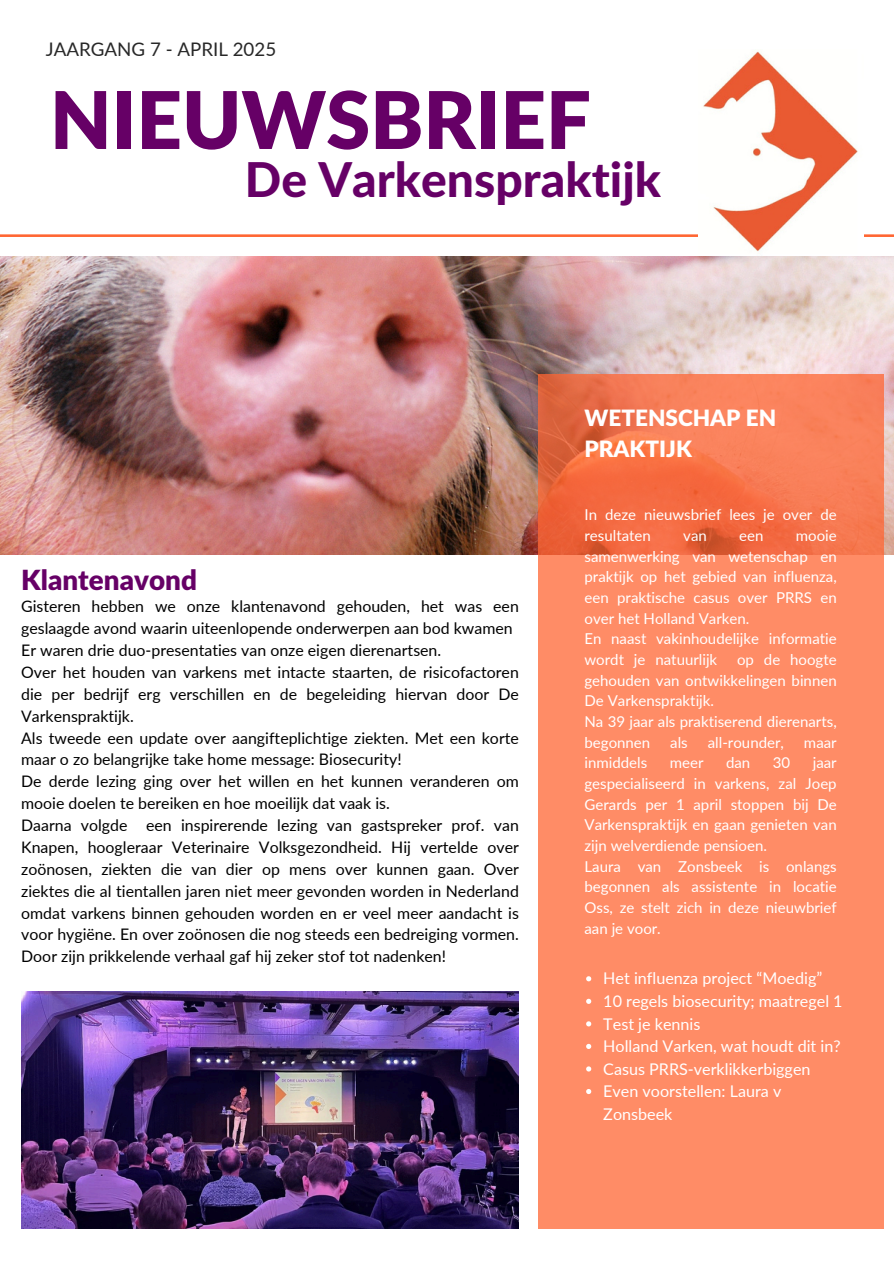
<style>
.page{position:relative;width:894px;height:1264px;background:#fff}
.page>*{position:absolute;margin:0;border:0;box-sizing:border-box;transform-origin:0 0}
.t1{font:900 79.5px "Lato Latin";color:#606}
.t2{font:800 48px "Lato Latin";color:#606}
.t3{font:900 27.75px "Lato Latin";color:#606}
.t4{font:900 22.5px/31.5px "Lato Latin";color:#fff}
.t5{font:18.75px "Lato";color:#282828}
.t6{font:16.2px/22.5px "Lato";color:#fff}
.t7{font:15.9px/21.9px "Lato";color:#000}
.t8{font:15px/20.7px "Lato";color:#fff;text-align:justify}
</style>
<div class="page">
<svg style="left:0;top:234px;width:893px;height:3px;background:#ff7a4e"></svg>
<img style="left:0;top:256px;width:893px;height:298px">
<svg style="left:538px;top:374px;width:344px;height:854px;background:#fc8660"></svg>
<img style="left:698px;top:51px;width:164px;height:201px">
<img style="left:21px;top:991px;width:497px;height:237px">
<svg style="left:586px;top:976px;width:5px;height:5px"></svg>
<svg style="left:586px;top:998px;width:5px;height:5px"></svg>
<svg style="left:586px;top:1021px;width:5px;height:5px"></svg>
<svg style="left:586px;top:1043px;width:5px;height:5px"></svg>
<svg style="left:586px;top:1066px;width:5px;height:5px"></svg>
<svg style="left:586px;top:1088px;width:5px;height:6px"></svg>
<h1 class="t5" style="left:46px;top:37px;width:232px">JAARGANG 7 - APRIL 2025</h1>
<h5 class="t1" style="left:50px;top:85px;width:542px">NIEUWSBRIEF</h5>
<p class="t2" style="left:245px;top:159px;width:417px">De Varkenspraktijk</p>
<p class="t3" style="left:21px;top:567px;width:177px">Klantenavond</p>
<p class="t7" style="left:21px;top:595px;width:499px">Gisteren hebben we onze klantenavond gehouden, het was een geslaagde avond waarin uiteenlopende onderwerpen aan bod kwamen</p>
<p class="t7" style="left:21px;top:639px;width:421px">Er waren drie duo-presentaties van onze eigen dierenartsen.</p>
<p class="t7" style="left:21px;top:661px;width:499px;text-align:justify">Over het houden van varkens met intacte staarten, de risicofactoren die per bedrijf erg verschillen en de begeleiding hiervan door De Varkenspraktijk.</p>
<p class="t7" style="left:21px;top:726px;width:499px">Als tweede een update over aangifteplichtige ziekten. Met een korte maar o zo belangrijke take home message: Biosecurity!</p>
<p class="t7" style="left:21px;top:770px;width:499px">De derde lezing ging over het willen en het kunnen veranderen om mooie doelen te bereiken en hoe moeilijk dat vaak is.</p>
<p class="t7" style="left:21px;top:814px;width:499px;text-align:justify">Daarna volgde een inspirerende lezing van gastspreker prof. van Knapen, hoogleraar Veterinaire Volksgezondheid. Hij vertelde over zoönosen, ziekten die van dier op mens over kunnen gaan. Over ziektes die al tientallen jaren niet meer gevonden worden in Nederland omdat varkens binnen gehouden worden en er veel meer aandacht is voor hygiëne. En over zoönosen die nog steeds een bedreiging vormen.<br>Door zijn prikkelende verhaal gaf hij zeker stof tot nadenken!</p>
<p class="t4" style="left:584px;top:403px;width:193px">WETENSCHAP EN<br>PRAKTIJK</p>
<h3 class="t8" style="left:584px;top:504px;width:254px">In deze nieuwsbrief lees je over de resultaten</h3>
<h3 class="t8" style="left:584px;top:525px;width:254px;text-indent:211px">mooie samenwerking van wetenschap en praktijk op het gebied van influenza, een praktische casus over PRRS en over het Holland Varken.</h3>
<p class="t8" style="left:584px;top:628px;width:254px">En naast vakinhoudelijke informatie wordt je natuurlijk</p>
<h3 class="t8" style="left:683px;top:525px;width:25px">van</h3>
<h3 class="t8" style="left:739px;top:525px;width:26px">een</h3>
<p class="t8" style="left:584px;top:649px;width:254px;text-indent:152px">op de hoogte gehouden van ontwikkelingen binnen De Varkenspraktijk.</p>
<p class="t8" style="left:584px;top:711px;width:254px">Na 39 jaar als praktiserend dierenarts, begonnen</p>
<p class="t8" style="left:670px;top:731px;width:19px">als</p>
<p class="t8" style="left:707px;top:731px;width:78px">all-rounder,</p>
<p class="t8" style="left:803px;top:731px;width:34px">maar</p>
<p class="t8" style="left:584px;top:752px;width:64px">inmiddels</p>
<p class="t8" style="left:669px;top:752px;width:35px">meer</p>
<p class="t8" style="left:725px;top:752px;width:26px">dan</p>
<p class="t8" style="left:772px;top:752px;width:19px">30</p>
<p class="t8" style="left:584px;top:752px;width:254px;text-indent:228px">jaar gespecialiseerd in varkens, zal Joep Gerards per 1 april stoppen bij De Varkenspraktijk en gaan genieten van zijn welverdiende pensioen.</p>
<p class="t8" style="left:584px;top:855px;width:254px">Laura van Zonsbeek is onlangs begonnen als assistente in locatie Oss, ze stelt zich in deze nieuwbrief aan je voor.</p>
<h2 class="t6" style="left:603px;top:966px;width:220px">Het influenza project “Moedig”</h2>
<p class="t6" style="left:603px;top:989px;width:241px">10 regels biosecurity; maatregel 1</p>
<p class="t6" style="left:603px;top:1012px;width:99px">Test je kennis</p>
<h4 class="t6" style="left:603px;top:1034px;width:239px">Holland Varken, wat houdt dit in?</h4>
<p class="t6" style="left:603px;top:1057px;width:209px">Casus PRRS-verklikkerbiggen</p>
<p class="t6" style="left:603px;top:1079px;width:179px">Even voorstellen: Laura v<br>Zonsbeek</p>
</div>
